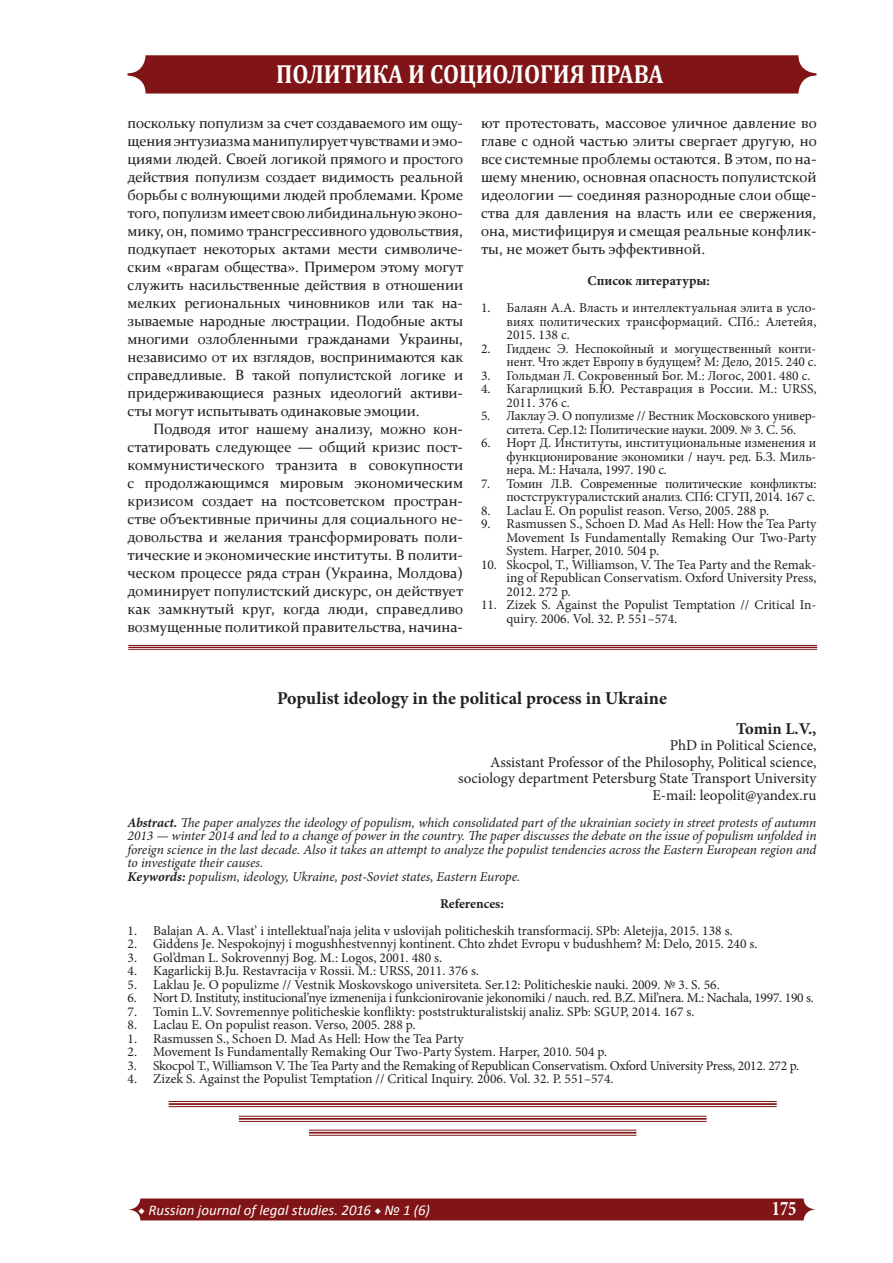
<style>
.page{position:relative;width:893px;height:1263px;background:#fff}
.page>*{position:absolute;margin:0;border:0;box-sizing:border-box;transform-origin:0 0}
.t1{font:700 26.25px "Cambria";color:#fff;scale:.88 1}
.t2{font:700 20.7px "Minion Pro";color:#fff;scale:.8 1}
.t3{font:700 18px "Minion Pro";color:#231f20}
.t4{font:700 16.5px "Minion Pro";letter-spacing:-.005em;color:#231f20}
.t5{font:15px/18px "Constantia";color:#231f20;text-align:justify}
.t6{font:15px/16.5px "Minion Pro";color:#231f20;text-align:right}
.t7{font:italic 14.85px "Calibri";color:#fff}
.t8{font:13.5px/13.5px "Minion Pro";letter-spacing:-.005em;color:#231f20;text-align:justify}
.t9{font:italic 13.5px/13.5px "Minion Pro";letter-spacing:-.01em;color:#231f20;text-align:justify}
.t10{font:700 13.5px "Minion Pro";color:#231f20}
.s1{font-weight:700}
.s2{font-family:"Minion Pro";font-weight:700;font-style:normal}
</style>
<div class="page">
<svg style="left:128px;top:1198px;width:688px;height:22px;background:#871f21"></svg>
<div style="left:128px;top:55px;width:688px;height:39px;background:#811416;border-radius:18px"></div>
<hr style="left:128px;top:649px;width:689px;height:1px;background:#811416">
<hr style="left:128px;top:647px;width:689px;height:1px;background:#811416">
<hr style="left:128px;top:645px;width:689px;height:1px;background:#811416">
<hr style="left:169px;top:1106px;width:608px;height:1px;background:#811416">
<hr style="left:169px;top:1103px;width:608px;height:2px;background:#811416">
<hr style="left:169px;top:1101px;width:608px;height:1px;background:#811416">
<hr style="left:239px;top:1121px;width:468px;height:1px;background:#811416">
<hr style="left:239px;top:1118px;width:468px;height:2px;background:#811416">
<hr style="left:239px;top:1116px;width:468px;height:1px;background:#811416">
<hr style="left:309px;top:1135px;width:327px;height:1px;background:#811416">
<hr style="left:309px;top:1132px;width:327px;height:1px;background:#811416">
<hr style="left:309px;top:1130px;width:327px;height:1px;background:#811416">
<h1 class="t1" style="left:276px;top:55px;width:442px">ПОЛИТИКА И СОЦИОЛОГИЯ ПРАВА</h1>
<p class="t5" style="left:128px;top:113px;width:337px">поскольку популизм за счет создаваемого им ощу&shy;щения энтузиазма манипулирует чувствами и эмо&shy;циями людей. Своей логикой прямого и простого действия популизм создает видимость реальной борьбы с волнующими людей проблемами. Кроме того, популизм имеет свою либидинальную эконо&shy;мику, он, помимо трансгрессивного удовольствия, подкупает некоторых актами мести символиче&shy;ским «врагам общества». Примером этому могут служить насильственные действия в отношении мелких региональных чиновников или так на&shy;зываемые народные люстрации. Подобные акты многими озлобленными гражданами Украины, независимо от их взглядов, воспринимаются как справедливые. В такой популистской логике и придерживающиеся разных идеологий активи&shy;сты могут испытывать одинаковые эмоции.</p>
<p class="t5" style="left:128px;top:419px;width:337px;text-indent:26px">Подводя итог нашему анализу, можно кон&shy;статировать следующее — общий кризис пост&shy;коммунистического транзита в совокупности с продолжающимся мировым экономическим кризисом создает на постсоветском простран&shy;стве объективные причины для социального не&shy;довольства и желания трансформировать поли&shy;тические и экономические институты. В полити&shy;ческом процессе ряда стран (Украина, Молдова) доминирует популистский дискурс, он действует как замкнутый круг, когда люди, справедливо возмущенные политикой правительства, начина-</p>
<p class="t5" style="left:481px;top:113px;width:337px">ют протестовать, массовое уличное давление во главе с одной частью элиты свергает другую, но все системные проблемы остаются. В этом, по на&shy;шему мнению, основная опасность популистской идеологии — соединяя разнородные слои обще&shy;ства для давления на власть или ее свержения, она, мистифицируя и смещая реальные конфлик&shy;ты, не может быть эффективной.</p>
<p class="t10" style="left:587px;top:271px;width:124px">Список литературы:</p>
<p class="t8" style="left:506px;top:301px;width:311px;text-indent:-26px">1. Балаян А.А. Власть и интеллектуальная элита в усло&shy;виях политических трансформаций. СПб.: Алетейя, 2015. 138 с.</p>
<p class="t8" style="left:481px;top:342px;width:337px;text-align:right">2. Гидденс Э. Неспокойный и могущественный конти&shy;нент. Что ждет Европу в будущем? М: Дело, 2015. 240 с.</p>
<p class="t8" style="left:481px;top:369px;width:331px">3. Гольдман Л. Сокровенный Бог. М.: Логос, 2001. 480 с.</p>
<p class="t8" style="left:506px;top:382px;width:311px;text-indent:-26px">4. Кагарлицкий Б.Ю. Реставрация в России. М.: URSS,<br>2011. 376 с.</p>
<p class="t8" style="left:481px;top:409px;width:337px;text-align:center">5. Лаклау Э. О популизме // Вестник Московского универ&shy;ситета. Сер.12: Политические науки. 2009. № 3. С. 56.</p>
<p class="t8" style="left:506px;top:436px;width:311px;text-indent:-26px">6. Норт Д. Институты, институциональные изменения и функционирование экономики / науч. ред. Б.З. Миль&shy;нера. М.: Начала, 1997. 190 с.</p>
<p class="t8" style="left:481px;top:477px;width:337px;text-align:right">7. Томин Л.В. Современные политические конфликты: постструктуралистский анализ. СПб: СГУП, 2014. 167 с.</p>
<p class="t8" style="left:481px;top:504px;width:290px">8. Laclau E. On populist reason. Verso, 2005. 288 p.</p>
<p class="t8" style="left:506px;top:517px;width:311px;text-indent:-26px">9. Rasmussen S., Schoen D. Mad As Hell: How the Tea Party Movement Is Fundamentally Remaking Our Two-Party System. Harper, 2010. 504 p.</p>
<p class="t8" style="left:506px;top:558px;width:311px;text-indent:-26px">10. Skocpol, T., Williamson, V. The Tea Party and the Remak&shy;ing of Republican Conservatism. Oxford University Press, 2012. 272 p.</p>
<p class="t8" style="left:506px;top:598px;width:311px;text-indent:-26px">11. Zizek S. Against the Populist Temptation // Critical In&shy;quiry. 2006. Vol. 32. P. 551–574.</p>
<p class="t3" style="left:277px;top:685px;width:391px">Populist ideology in the political process in Ukraine</p>
<p class="t4" style="left:736px;top:717px;width:82px">Tomin L.V.,</p>
<p class="t6" style="left:670px;top:737px;width:148px">PhD in Political Science,</p>
<p class="t6" style="left:458px;top:754px;width:360px">Assistant Professor of the Philosophy, Political science, sociology department Petersburg State Transport University</p>
<p class="t6" style="left:652px;top:787px;width:165px">E-mail: leopolit@yandex.ru</p>
<p class="t9" style="left:128px;top:815px;width:690px"><span class="s1">Abstract.</span> The paper analyzes the ideology of populism, which consolidated part of the ukrainian society in street protests of autumn 2013 — winter 2014 and led to a change of power in the country. The paper discusses the debate on the issue of populism unfolded in foreign science in the last decade. Also it takes an attempt to analyze the populist tendencies across the Eastern European region and to investigate their causes.</p>
<p class="t9" style="left:128px;top:869px;width:394px"><span class="s1">Keywords:</span> populism, ideology, Ukraine, post-Soviet states, Eastern Europe.</p>
<p class="t10" style="left:440px;top:894px;width:65px">References:</p>
<p class="t8" style="left:128px;top:924px;width:607px">1. Balajan A. A. Vlast’ i intellektual’naja jelita v uslovijah politicheskih transformacij. SPb: Aletejja, 2015. 138 s.</p>
<p class="t8" style="left:128px;top:937px;width:632px">2. Giddens Je. Nespokojnyj i mogushhestvennyj kontinent. Chto zhdet Evropu v budushhem? M: Delo, 2015. 240 s.</p>
<p class="t8" style="left:128px;top:951px;width:316px">3. Gol’dman L. Sokrovennyj Bog. M.: Logos, 2001. 480 s.</p>
<p class="t8" style="left:128px;top:964px;width:353px">4. Kagarlickij B.Ju. Restavracija v Rossii. M.: URSS, 2011. 376 s.</p>
<p class="t8" style="left:128px;top:978px;width:594px">5. Laklau Je. O populizme // Vestnik Moskovskogo universiteta. Ser.12: Politicheskie nauki. 2009. № 3. S. 56.</p>
<p class="t8" style="left:128px;top:991px;width:688px">6. Nort D. Instituty, institucional’nye izmenenija i funkcionirovanie jekonomiki / nauch. red. B.Z. Mil’nera. M.: Nachala, 1997. 190 s.</p>
<p class="t8" style="left:128px;top:1005px;width:568px">7. Tomin L.V. Sovremennye politicheskie konflikty: poststrukturalistskij analiz. SPb: SGUP, 2014. 167 s.</p>
<p class="t8" style="left:128px;top:1018px;width:290px">8. Laclau E. On populist reason. Verso, 2005. 288 p.</p>
<p class="t8" style="left:128px;top:1032px;width:338px">1. Rasmussen S., Schoen D. Mad As Hell: How the Tea Party</p>
<p class="t8" style="left:128px;top:1045px;width:481px">2. Movement Is Fundamentally Remaking Our Two-Party System. Harper, 2010. 504 p.</p>
<p class="t8" style="left:128px;top:1059px;width:673px">3. Skocpol T., Williamson V. The Tea Party and the Remaking of Republican Conservatism. Oxford University Press, 2012. 272 p.</p>
<p class="t8" style="left:128px;top:1072px;width:487px">4. Zizek S. Against the Populist Temptation // Critical Inquiry. 2006. Vol. 32. P. 551–574.</p>
<p class="t7" style="left:138px;top:1200px;width:293px"><span class="s2">◆</span> Russian journal of legal studies. 2016 <span class="s2">◆</span> № 1 (6)</p>
<h2 class="t2" style="left:772px;top:1194px;width:32px">175</h2>
</div>
